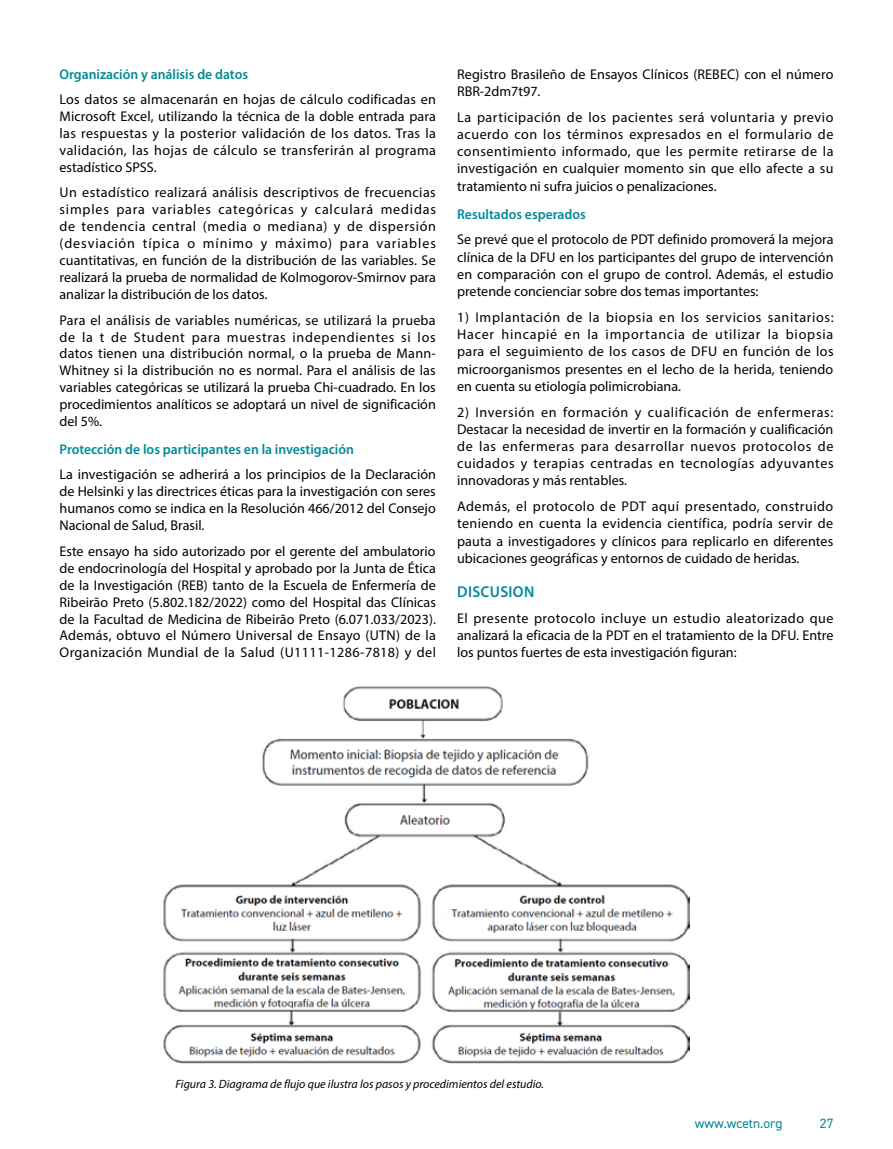
<style>
.page{position:relative;width:893px;height:1149px;background:#fff}
.page>*{position:absolute;margin:0;border:0;box-sizing:border-box;transform-origin:0 0}
.t1{font:600 15.75px "Myriad Pro";letter-spacing:.02em;color:#008a97}
.t2{font:14.1px/17px "Myriad Pro";color:#000;text-align:justify}
.t3{font:600 14.1px "Myriad Pro";color:#008a97}
.t4{font:13.5px "DIN2014";color:#008a97}
.t5{font:italic 12px "Myriad Pro";color:#000}
</style>
<div class="page">
<img style="left:163px;top:686px;width:526px;height:377px">
<p class="t3" style="left:60px;top:65px;width:190px">Organización y análisis de datos</p>
<p class="t2" style="left:60px;top:91px;width:378px">Los datos se almacenarán en hojas de cálculo codificadas en Microsoft Excel, utilizando la técnica de la doble entrada para las respuestas y la posterior validación de los datos. Tras la validación, las hojas de cálculo se transferirán al programa estadístico SPSS.</p>
<p class="t2" style="left:60px;top:184px;width:378px">Un estadístico realizará análisis descriptivos de frecuencias simples para variables categóricas y calculará medidas de tendencia central (media o mediana) y de dispersión (desviación típica o mínimo y máximo) para variables cuantitativas, en función de la distribución de las variables. Se realizará la prueba de normalidad de Kolmogorov-Smirnov para analizar la distribución de los datos.</p>
<p class="t2" style="left:60px;top:311px;width:378px">Para el análisis de variables numéricas, se utilizará la prueba de la t de Student para muestras independientes si los datos tienen una distribución normal, o la prueba de Mann-Whitney si la distribución no es normal. Para el análisis de las variables categóricas se utilizará la prueba Chi-cuadrado. En los procedimientos analíticos se adoptará un nivel de significación del 5%.</p>
<p class="t3" style="left:60px;top:440px;width:296px">Protección de los participantes en la investigación</p>
<p class="t2" style="left:60px;top:466px;width:378px">La investigación se adherirá a los principios de la Declaración de Helsinki y las directrices éticas para la investigación con seres humanos como se indica en la Resolución 466/2012 del Consejo Nacional de Salud, Brasil.</p>
<p class="t2" style="left:60px;top:542px;width:378px">Este ensayo ha sido autorizado por el gerente del ambulatorio de endocrinología del Hospital y aprobado por la Junta de Ética de la Investigación (REB) tanto de la Escuela de Enfermería de Ribeirão Preto (5.802.182/2022) como del Hospital das Clínicas de la Facultad de Medicina de Ribeirão Preto (6.071.033/2023).<br>Además, obtuvo el Número Universal de Ensayo (UTN) de la Organización Mundial de la Salud (U1111-1286-7818) y del</p>
<p class="t2" style="left:457px;top:65px;width:378px">Registro Brasileño de Ensayos Clínicos (REBEC) con el número<br>RBR-2dm7t97.</p>
<p class="t2" style="left:457px;top:108px;width:378px">La participación de los pacientes será voluntaria y previo acuerdo con los términos expresados en el formulario de consentimiento informado, que les permite retirarse de la investigación en cualquier momento sin que ello afecte a su tratamiento ni sufra juicios o penalizaciones.</p>
<p class="t3" style="left:457px;top:205px;width:130px">Resultados esperados</p>
<p class="t2" style="left:457px;top:231px;width:378px">Se prevé que el protocolo de PDT definido promoverá la mejora clínica de la DFU en los participantes del grupo de intervención en comparación con el grupo de control. Además, el estudio pretende concienciar sobre dos temas importantes:</p>
<p class="t2" style="left:457px;top:308px;width:378px">1) Implantación de la biopsia en los servicios sanitarios:<br>Hacer hincapié en la importancia de utilizar la biopsia para el seguimiento de los casos de DFU en función de los microorganismos presentes en el lecho de la herida, teniendo en cuenta su etiología polimicrobiana.</p>
<p class="t2" style="left:457px;top:403px;width:378px">2) Inversión en formación y cualificación de enfermeras:<br>Destacar la necesidad de invertir en la formación y cualificación de las enfermeras para desarrollar nuevos protocolos de cuidados y terapias centradas en tecnologías adyuvantes innovadoras y más rentables.</p>
<p class="t2" style="left:457px;top:497px;width:378px">Además, el protocolo de PDT aquí presentado, construido teniendo en cuenta la evidencia científica, podría servir de pauta a investigadores y clínicos para replicarlo en diferentes ubicaciones geográficas y entornos de cuidado de heridas.</p>
<p class="t1" style="left:457px;top:581px;width:79px">DISCUSION</p>
<p class="t2" style="left:457px;top:609px;width:378px">El presente protocolo incluye un estudio aleatorizado que analizará la eficacia de la PDT en el tratamiento de la DFU. Entre los puntos fuertes de esta investigación figuran:</p>
<p class="t5" style="left:176px;top:1076px;width:370px">Figura 3. Diagrama de flujo que ilustra los pasos y procedimientos del estudio.</p>
<p class="t4" style="left:695px;top:1114px;width:89px">www.wcetn.org</p>
<p class="t4" style="left:820px;top:1114px;width:15px">27</p>
</div>
